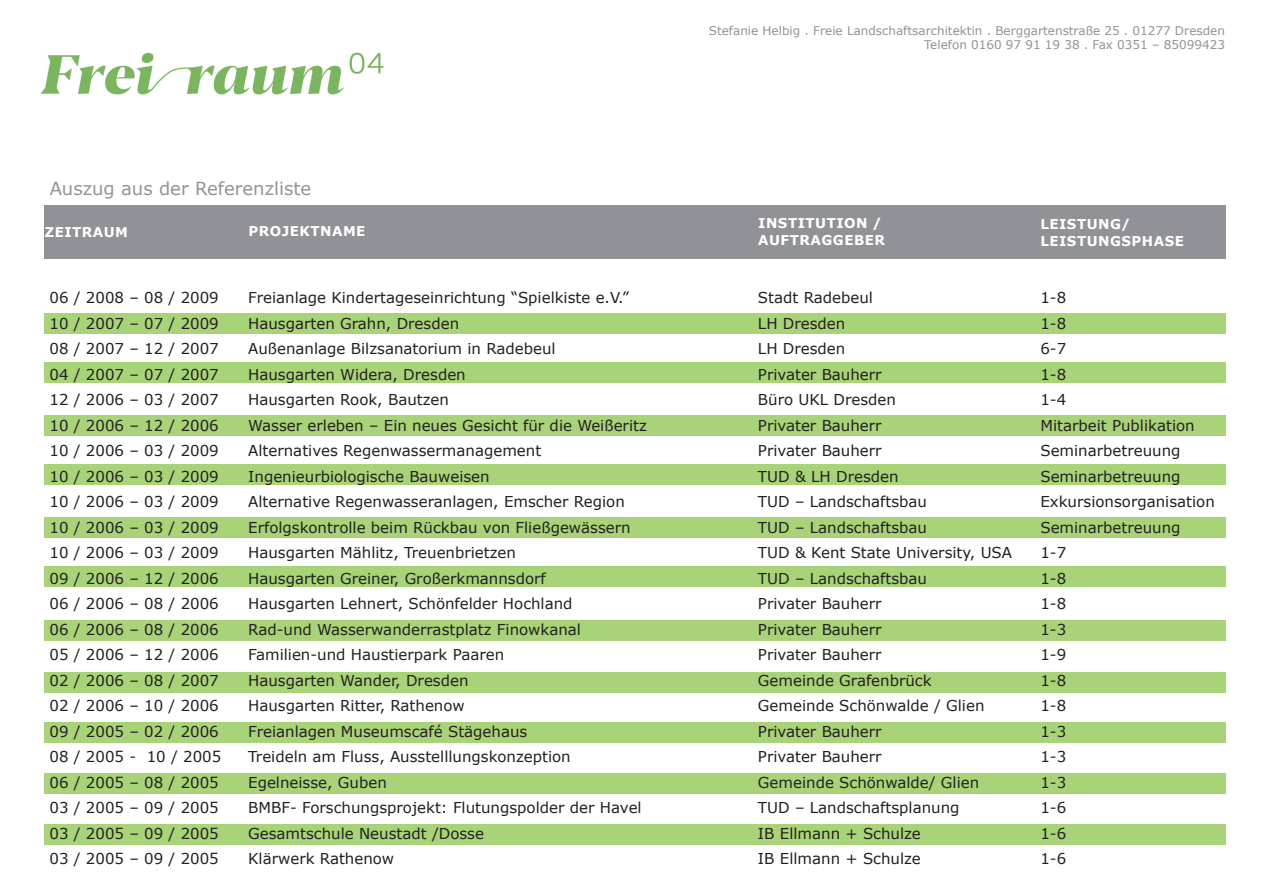
<style>
.page{position:relative;width:1263px;height:893px;background:#fff}
.page>*{position:absolute;margin:0;border:0;box-sizing:border-box;transform-origin:0 0}
.t1{font:18px "Verdana";color:#919498}
.t2{font:15px/25.5px "Verdana";color:#231f20}
.t3{font:700 13.5px/16.2px "Verdana";letter-spacing:.035em;color:#fff}
.t4{font:12px/14.4px "Verdana";color:#909297;text-align:right}
</style>
<div class="page">
<div style="left:44px;top:205px;width:1181px;height:54px;background:#909297"></div>
<div style="left:44px;top:517px;width:1181px;height:21px;background:#a9d378"></div>
<div style="left:44px;top:773px;width:1181px;height:21px;background:#a9d378"></div>
<div style="left:44px;top:566px;width:1181px;height:21px;background:#a9d378"></div>
<div style="left:44px;top:824px;width:1181px;height:21px;background:#a9d378"></div>
<div style="left:44px;top:313px;width:1181px;height:21px;background:#a9d378"></div>
<div style="left:44px;top:362px;width:1181px;height:21px;background:#a9d378"></div>
<div style="left:44px;top:620px;width:1181px;height:21px;background:#a9d378"></div>
<div style="left:44px;top:415px;width:1181px;height:21px;background:#a9d378"></div>
<div style="left:44px;top:672px;width:1181px;height:21px;background:#a9d378"></div>
<div style="left:44px;top:464px;width:1181px;height:21px;background:#a9d378"></div>
<div style="left:44px;top:722px;width:1181px;height:21px;background:#a9d378"></div>
<img style="left:40px;top:52px;width:344px;height:43px">
<p class="t1" style="left:50px;top:176px;width:263px">Auszug aus der Referenzliste</p>
<p class="t4" style="left:709px;top:23px;width:518px">Stefanie Helbig . Freie Landschaftsarchitektin . Berggartenstraße 25 . 01277 Dresden<br>Telefon 0160 97 91 19 38 . Fax 0351 – 85099423</p>
<p class="t3" style="left:45px;top:224px;width:85px">ZEITRAUM</p>
<p class="t3" style="left:249px;top:223px;width:118px">PROJEKTNAME</p>
<p class="t3" style="left:758px;top:215px;width:128px">INSTITUTION /<br>AUFTRAGGEBER</p>
<p class="t3" style="left:1040px;top:216px;width:145px">LEISTUNG/<br>LEISTUNGSPHASE</p>
<p class="t2" style="left:50px;top:285px;width:173px">06 / 2008 – 08 / 2009<br>10 / 2007 – 07 / 2009<br>08 / 2007 – 12 / 2007<br>04 / 2007 – 07 / 2007<br>12 / 2006 – 03 / 2007<br>10 / 2006 – 12 / 2006<br>10 / 2006 – 03 / 2009<br>10 / 2006 – 03 / 2009<br>10 / 2006 – 03 / 2009<br>10 / 2006 – 03 / 2009<br>10 / 2006 – 03 / 2009<br>09 / 2006 – 12 / 2006<br>06 / 2006 – 08 / 2006<br>06 / 2006 – 08 / 2006<br>05 / 2006 – 12 / 2006<br>02 / 2006 – 08 / 2007<br>02 / 2006 – 10 / 2006<br>09 / 2005 – 02 / 2006<br>08 / 2005 - 10 / 2005<br>06 / 2005 – 08 / 2005<br>03 / 2005 – 09 / 2005<br>03 / 2005 – 09 / 2005<br>03 / 2005 – 09 / 2005</p>
<p class="t2" style="left:248px;top:285px;width:400px">Freianlage Kindertageseinrichtung “Spielkiste e.V.” Hausgarten Grahn, Dresden<br>Außenanlage Bilzsanatorium in Radebeul<br>Hausgarten Widera, Dresden<br>Hausgarten Rook, Bautzen<br>Wasser erleben – Ein neues Gesicht für die Weißeritz Alternatives Regenwassermanagement Ingenieurbiologische Bauweisen<br>Alternative Regenwasseranlagen, Emscher Region Erfolgskontrolle beim Rückbau von Fließgewässern Hausgarten Mählitz, Treuenbrietzen<br>Hausgarten Greiner, Großerkmannsdorf<br>Hausgarten Lehnert, Schönfelder Hochland<br>Rad-und Wasserwanderrastplatz Finowkanal Familien-und Haustierpark Paaren<br>Hausgarten Wander, Dresden<br>Hausgarten Ritter, Rathenow<br>Freianlagen Museumscafé Stägehaus<br>Treideln am Fluss, Ausstelllungskonzeption Egelneisse, Guben<br>BMBF- Forschungsprojekt: Flutungspolder der Havel Gesamtschule Neustadt /Dosse<br>Klärwerk Rathenow</p>
<p class="t2" style="left:758px;top:285px;width:256px">Stadt Radebeul<br>LH Dresden<br>LH Dresden<br>Privater Bauherr<br>Büro UKL Dresden<br>Privater Bauherr<br>Privater Bauherr<br>TUD &amp; LH Dresden<br>TUD – Landschaftsbau<br>TUD – Landschaftsbau<br>TUD &amp; Kent State University, USA<br>TUD – Landschaftsbau<br>Privater Bauherr<br>Privater Bauherr<br>Privater Bauherr<br>Gemeinde Grafenbrück<br>Gemeinde Schönwalde / Glien<br>Privater Bauherr<br>Privater Bauherr<br>Gemeinde Schönwalde/ Glien<br>TUD – Landschaftsplanung<br>IB Ellmann + Schulze<br>IB Ellmann + Schulze</p>
<p class="t2" style="left:1040px;top:285px;width:176px">1-8<br>1-8<br>6-7<br>1-8<br>1-4<br>Mitarbeit Publikation<br>Seminarbetreuung<br>Seminarbetreuung<br>Exkursionsorganisation<br>Seminarbetreuung<br>1-7<br>1-8<br>1-8<br>1-3<br>1-9<br>1-8<br>1-8<br>1-3<br>1-3<br>1-3<br>1-6<br>1-6<br>1-6</p>
</div>
